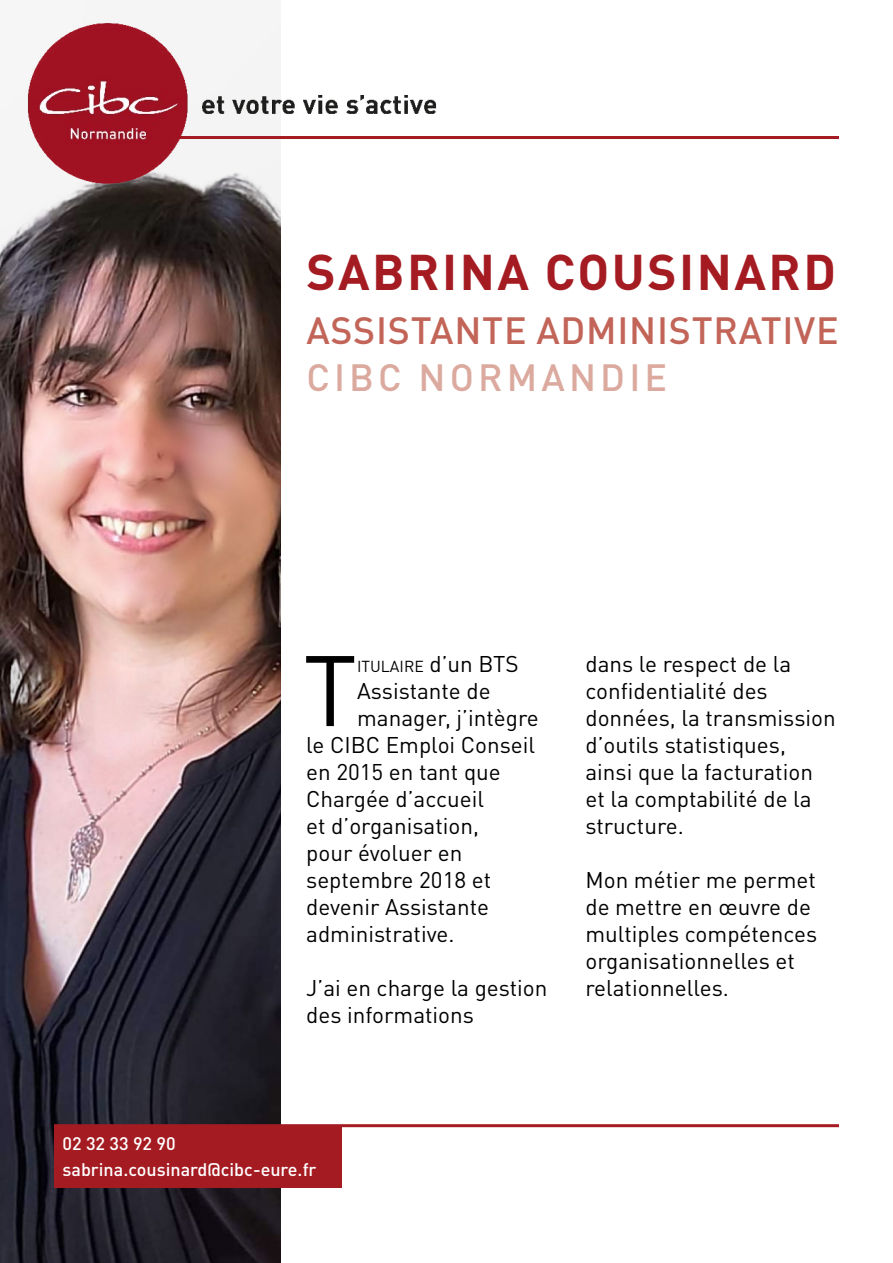
<style>
.page{position:relative;width:893px;height:1263px;background:#fff}
.page>*{position:absolute;margin:0;border:0;box-sizing:border-box;transform-origin:0 0}
.t1{font:98.4px "DIN Pro";color:#000}
.t2{font:700 49.5px "DIN Pro";letter-spacing:.05em;color:#a51b22}
.t3{font:500 37.5px "DIN Pro";letter-spacing:.02em;color:#c26458}
.t4{font:500 37.5px "DIN Pro";letter-spacing:.11em;color:#dba99e}
.t5{font:22.5px/27px "DIN Pro";color:#000}
.t6{font:500 18px/25.2px "DIN Pro";color:#fff}
.t7{font:15.75px "DIN Pro";color:#000}
.s1{font-size:22.5px}
</style>
<div class="page">
<img style="left:0;top:0;width:281px;height:1263px">
<hr style="left:54px;top:136px;width:785px;height:3px;background:#a51b22">
<hr style="left:54px;top:1124px;width:785px;height:3px;background:#a51b22">
<div style="left:54px;top:1126px;width:288px;height:62px;background:#a51b22"></div>
<img style="left:22px;top:22px;width:415px;height:162px">
<h2 class="t2" style="left:306px;top:231px;width:531px">SABRINA COUSINARD</h2>
<h3 class="t3" style="left:306px;top:300px;width:534px">ASSISTANTE ADMINISTRATIVE</h3>
<h3 class="t4" style="left:306px;top:347px;width:362px">CIBC NORMANDIE</h3>
<h1 class="t1" style="left:303px;top:613px;width:55px">T</h1>
<p class="t7" style="left:357px;top:654px;width:163px">ITULAIRE <span class="s1">d’un BTS</span></p>
<p class="t5" style="left:357px;top:675px;width:135px">Assistante de</p>
<p class="t5" style="left:357px;top:702px;width:183px">manager, j’intègre</p>
<p class="t5" style="left:306px;top:729px;width:230px">le CIBC Emploi Conseil</p>
<p class="t5" style="left:306px;top:756px;width:196px">en 2015 en tant que</p>
<p class="t5" style="left:306px;top:783px;width:179px">Chargée d’accueil</p>
<p class="t5" style="left:306px;top:810px;width:174px">et d’organisation,</p>
<p class="t5" style="left:306px;top:837px;width:158px">pour évoluer en</p>
<p class="t5" style="left:306px;top:864px;width:186px">septembre 2018 et</p>
<p class="t5" style="left:306px;top:891px;width:184px">devenir Assistante</p>
<p class="t5" style="left:306px;top:918px;width:150px">administrative.</p>
<p class="t5" style="left:306px;top:972px;width:243px">J’ai en charge la gestion des informations</p>
<p class="t5" style="left:585px;top:648px;width:252px">dans le respect de la confidentialité des données, la transmission d’outils statistiques, ainsi que la facturation et la comptabilité de la structure.</p>
<p class="t5" style="left:585px;top:864px;width:233px">Mon métier me permet de mettre en œuvre de multiples compétences organisationnelles et relationnelles.</p>
<p class="t6" style="left:63px;top:1129px;width:255px">02 32 33 92 90 sabrina.cousinard@cibc-eure.fr</p>
</div>
